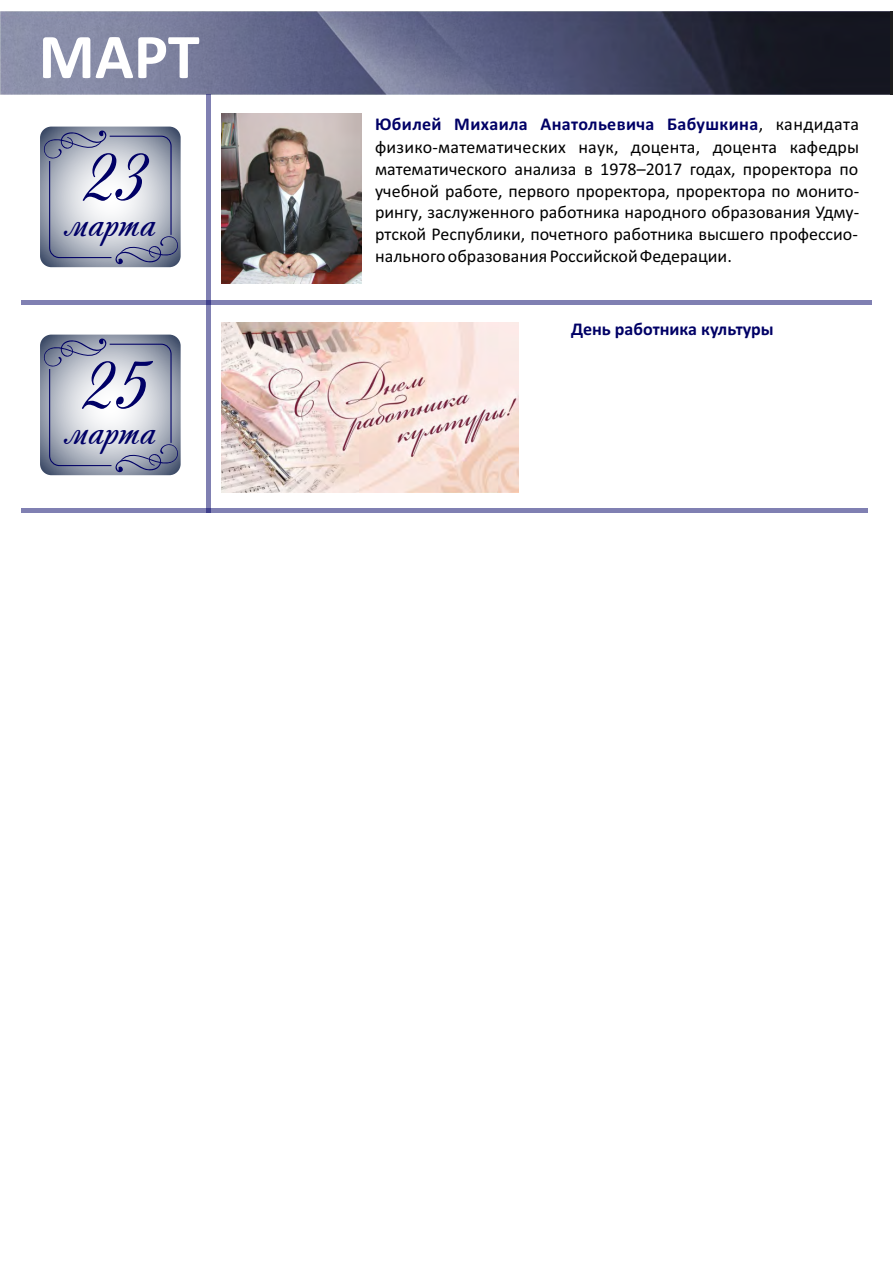
<style>
.page{position:relative;width:893px;height:1263px;background:#fff}
.page>*{position:absolute;margin:0;border:0;box-sizing:border-box;transform-origin:0 0}
.t1{font:78.3px "Andantinoscript";color:#006}
.t2{font:700 64.35px "Calibri";color:#fff}
.t3{font:45.6px "Andantinoscript";color:#006}
.t4{font:18px/21.9px "Calibri";color:#000;text-align:justify}
.t5{font:700 18px "Calibri";color:#006}
.s1{font-weight:700;color:#006}
</style>
<div class="page">
<img style="left:0;top:12px;width:889px;height:83px">
<div style="left:21px;top:300px;width:851px;height:5px;background:#8080b2"></div>
<div style="left:21px;top:508px;width:847px;height:5px;background:#8080b2"></div>
<img style="left:221px;top:113px;width:140px;height:170px">
<div style="left:206px;top:95px;width:5px;height:418px;background:#8080b2"></div>
<svg style="left:40px;top:127px;width:141px;height:140px"></svg>
<svg style="left:42px;top:130px;width:138px;height:135px;background:#b1b6c4"></svg>
<svg style="left:40px;top:335px;width:141px;height:140px"></svg>
<svg style="left:42px;top:338px;width:138px;height:135px;background:#b1b6c4"></svg>
<img style="left:221px;top:322px;width:298px;height:170px">
<h2 class="t2" style="left:39px;top:30px;width:163px">МАРТ</h2>
<h1 class="t1" style="left:83px;top:127px;width:64px">23</h1>
<h3 class="t3" style="left:64px;top:193px;width:94px">марта</h3>
<h1 class="t1" style="left:82px;top:335px;width:66px">25</h1>
<h3 class="t3" style="left:64px;top:401px;width:94px">марта</h3>
<p class="t4" style="left:375px;top:115px;width:486px"><span class="s1">Юбилей Михаила Анатольевича Бабушкина</span>, кандидата физико-математических наук, доцента, доцента кафедры математического анализа в 1978–2017 годах, проректора по учебной работе, первого проректора, проректора по монито&shy;рингу, заслуженного работника народного образования Удму&shy;ртской Республики, почетного работника высшего профессио&shy;нальногообразования РоссийскойФедерации.</p>
<p class="t5" style="left:571px;top:321px;width:204px">День работника культуры</p>
</div>
